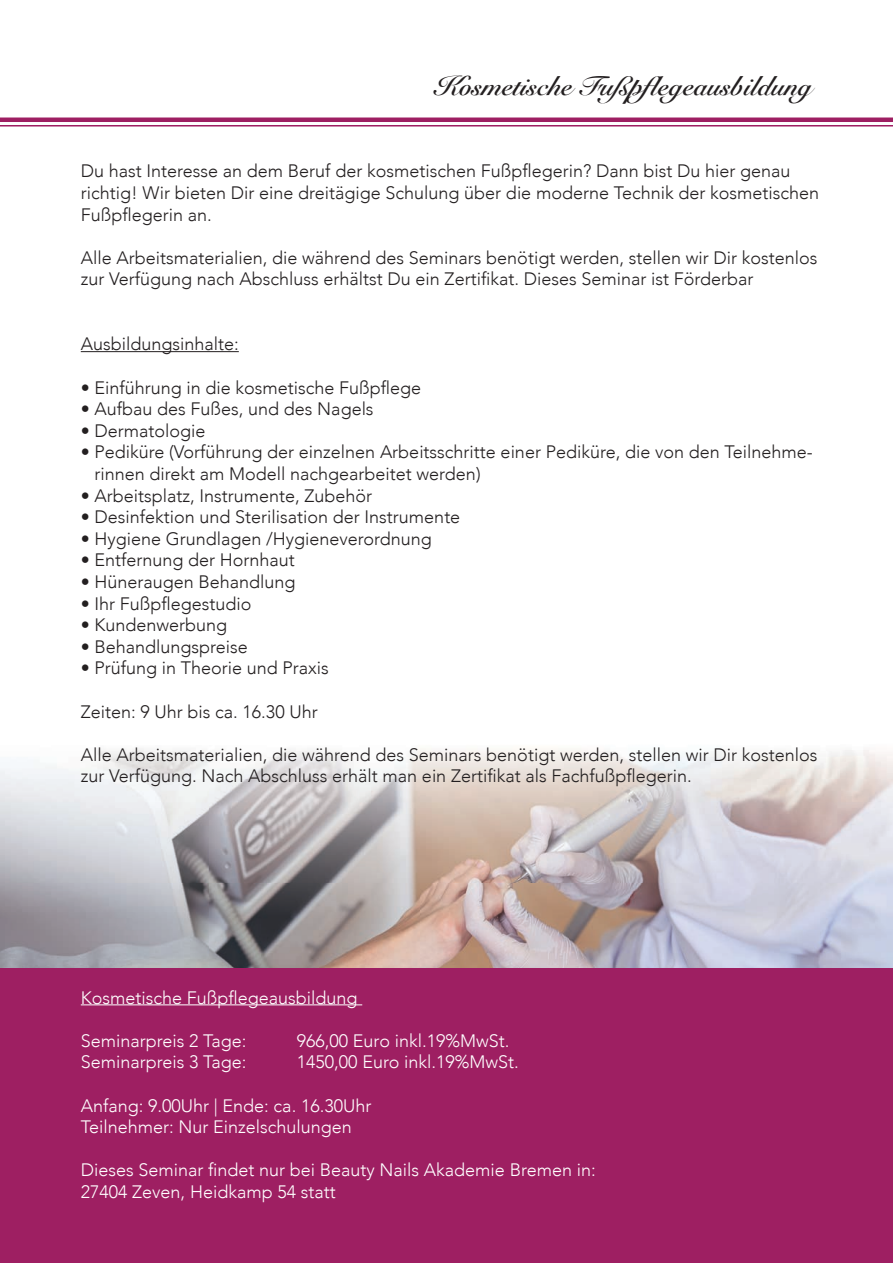
<style>
.page{position:relative;width:893px;height:1263px;background:#fff}
.page>*{position:absolute;margin:0;border:0;box-sizing:border-box;transform-origin:0 0}
.t1{font:700 27px "Snell Roundhand";color:#231f20}
.t2{font:300 18px/21.6px "Avenir";color:#231f20}
.t3{font:300 18px/21.6px "Avenir";color:#fff}
</style>
<div class="page">
<img style="left:0;top:748px;width:893px;height:220px">
<div style="left:0;top:968px;width:893px;height:295px;background:#9e1f62"></div>
<hr style="left:81px;top:351px;width:158px;height:1px;background:#231f20">
<hr style="left:81px;top:1004px;width:281px;height:1px;background:#fff">
<div style="left:0;top:117px;width:893px;height:5px;background:#9e1f62"></div>
<hr style="left:0;top:125px;width:893px;height:1px;background:#9e1f62">
<h1 class="t1" style="left:435px;top:62px;width:379px">Kosmetische Fußpflegeausbildung</h1>
<p class="t2" style="left:81px;top:160px;width:740px">Du hast Interesse an dem Beruf der kosmetischen Fußpflegerin? Dann bist Du hier genau richtig! Wir bieten Dir eine dreitägige Schulung über die moderne Technik der kosmetischen<br>Fußpflegerin an.</p>
<p class="t2" style="left:81px;top:247px;width:738px">Alle Arbeitsmaterialien, die während des Seminars benötigt werden, stellen wir Dir kostenlos zur Verfügung nach Abschluss erhältst Du ein Zertifikat. Dieses Seminar ist Förderbar</p>
<p class="t2" style="left:81px;top:333px;width:160px">Ausbildungsinhalte:</p>
<p class="t2" style="left:81px;top:376px;width:342px">• Einführung in die kosmetische Fußpflege</p>
<p class="t2" style="left:81px;top:398px;width:294px">• Aufbau des Fußes, und des Nagels</p>
<p class="t2" style="left:81px;top:420px;width:126px">• Dermatologie</p>
<p class="t2" style="left:94px;top:441px;width:720px;text-indent:-14px">• Pediküre (Vorführung der einzelnen Arbeitsschritte einer Pediküre, die von den Teilnehme&shy;rinnen direkt am Modell nachgearbeitet werden)</p>
<p class="t2" style="left:81px;top:484px;width:293px">• Arbeitsplatz, Instrumente, Zubehör</p>
<p class="t2" style="left:81px;top:506px;width:381px">• Desinfektion und Sterilisation der Instrumente</p>
<p class="t2" style="left:81px;top:528px;width:353px">• Hygiene Grundlagen /Hygieneverordnung</p>
<p class="t2" style="left:81px;top:549px;width:216px">• Entfernung der Hornhaut</p>
<p class="t2" style="left:81px;top:571px;width:216px">• Hüneraugen Behandlung</p>
<p class="t2" style="left:81px;top:592px;width:172px">• Ihr Fußpflegestudio</p>
<p class="t2" style="left:81px;top:614px;width:148px">• Kundenwerbung</p>
<p class="t2" style="left:81px;top:636px;width:169px">• Behandlungspreise</p>
<p class="t2" style="left:81px;top:657px;width:250px">• Prüfung in Theorie und Praxis</p>
<p class="t2" style="left:81px;top:700px;width:238px">Zeiten: 9 Uhr bis ca. 16.30 Uhr</p>
<p class="t2" style="left:81px;top:744px;width:738px">Alle Arbeitsmaterialien, die während des Seminars benötigt werden, stellen wir Dir kostenlos zur Verfügung. Nach Abschluss erhält man ein Zertifikat als Fachfußpflegerin.</p>
<p class="t3" style="left:81px;top:986px;width:278px">Kosmetische Fußpflegeausbildung</p>
<p class="t3" style="left:81px;top:1030px;width:167px">Seminarpreis 2 Tage:</p>
<p class="t3" style="left:297px;top:1030px;width:214px">966,00 Euro inkl.19%MwSt.</p>
<p class="t3" style="left:81px;top:1051px;width:167px">Seminarpreis 3 Tage:</p>
<p class="t3" style="left:297px;top:1051px;width:223px">1450,00 Euro inkl.19%MwSt.</p>
<p class="t3" style="left:81px;top:1094px;width:292px">Anfang: 9.00Uhr | Ende: ca. 16.30Uhr<br>Teilnehmer: Nur Einzelschulungen</p>
<p class="t3" style="left:81px;top:1159px;width:516px">Dieses Seminar findet nur bei Beauty Nails Akademie Bremen in:<br>27404 Zeven, Heidkamp 54 statt</p>
</div>
